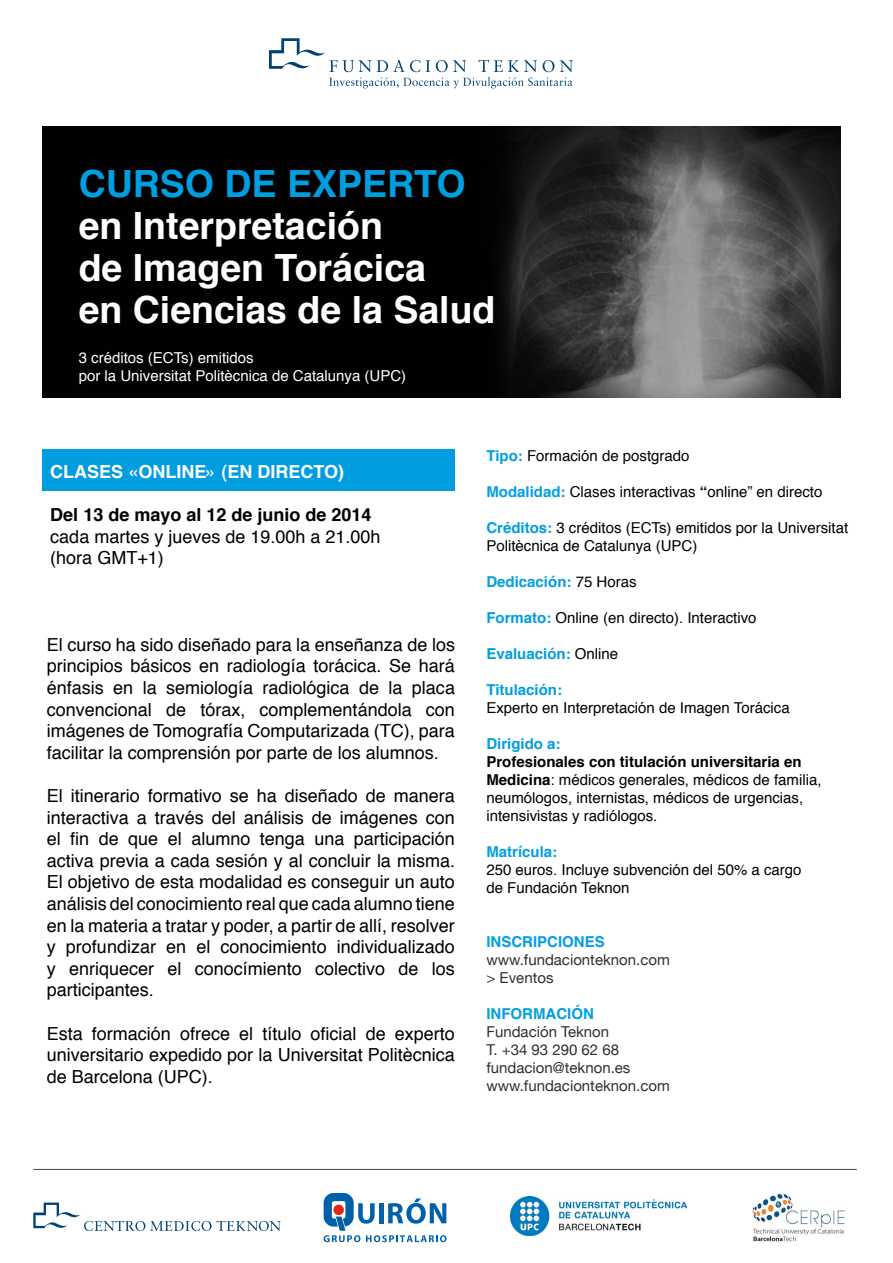
<style>
.page{position:relative;width:893px;height:1263px;background:#fff}
.page>*{position:absolute;margin:0;border:0;box-sizing:border-box;transform-origin:0 0}
.t1{font:700 37.5px/42px "Helvetica";color:#fff}
.t2{font:700 37.5px "Helvetica";color:#009ee0}
.t3{font:18px/21.6px "Helvetica";color:#000;text-align:justify}
.t4{font:700 18px "Helvetica";color:#000}
.t5{font:700 18px "Helvetica";color:#fff}
.t6{font:15px/18px "Helvetica";color:#000}
.t7{font:15px/18px "Helvetica Neue";color:#2f2f31}
.t8{font:700 15px "Helvetica";color:#009ee0}
.t9{font:15px/18px "Helvetica";color:#fff}
.s1{font-weight:700;color:#009ee0}
.s2{font-weight:700}
.s3{font-weight:400;color:#000}
</style>
<div class="page">
<svg style="left:33px;top:1202px;width:248px;height:30px"></svg>
<svg style="left:269px;top:38px;width:304px;height:50px"></svg>
<img style="left:510px;top:1197px;width:176px;height:39px">
<img style="left:753px;top:1193px;width:92px;height:49px">
<hr style="left:33px;top:1169px;width:824px;height:1px;background:#4b4b4d">
<img style="left:43px;top:126px;width:798px;height:272px">
<div style="left:43px;top:450px;width:412px;height:41px;background:#009ee0"></div>
<svg style="left:324px;top:1193px;width:122px;height:49px"></svg>
<h1 class="t2" style="left:79px;top:154px;width:388px">Curso de Experto</h1>
<h1 class="t1" style="left:79px;top:206px;width:418px">en Interpretación<br>de Imagen Torácica<br>en Ciencias de la Salud</h1>
<p class="t9" style="left:79px;top:349px;width:329px">3 créditos (ECTs) emitidos<br>por la Universitat Politècnica de Catalunya (UPC)</p>
<p class="t5" style="left:50px;top:457px;width:295px">Clases «online» (en directo)</p>
<p class="t4" style="left:50px;top:500px;width:323px">Del 13 de mayo al 12 de junio de 2014</p>
<p class="t3" style="left:50px;top:526px;width:332px">cada martes y jueves de 19.00h a 21.00h (hora GMT+1)</p>
<p class="t3" style="left:47px;top:634px;width:410px">El curso ha sido diseñado para la enseñanza de los principios básicos en radiología torácica. Se hará énfasis en la semiología radiológica de la placa convencional de tórax, complementándola con imágenes de Tomografía Computarizada (TC), para facilitar la comprensión por parte de los alumnos.</p>
<p class="t3" style="left:47px;top:785px;width:410px">El itinerario formativo se ha diseñado de manera interactiva a través del análisis de imágenes con el fin de que el alumno tenga una participación activa previa a cada sesión y al concluir la misma.<br>El objetivo de esta modalidad es conseguir un auto análisis del conocimiento real que cada alumno tiene en la materia a tratar y poder, a partir de allí, resolver y profundizar en el conocimiento individualizado y enriquecer el conocímiento colectivo de los participantes.</p>
<p class="t3" style="left:47px;top:1023px;width:410px">Esta formación ofrece el título oficial de experto universitario expedido por la Universitat Politècnica de Barcelona (UPC).</p>
<p class="t6" style="left:486px;top:447px;width:205px"><span class="s1">Tipo:</span> Formación de postgrado</p>
<p class="t6" style="left:486px;top:483px;width:337px"><span class="s1">Modalidad:</span> Clases interactivas <span class="s2">“</span>online” en directo</p>
<p class="t6" style="left:486px;top:519px;width:363px"><span class="s1">Créditos:</span> 3 créditos (ECTs) emitidos por la Universitat<br>Politècnica de Catalunya (UPC)</p>
<p class="t8" style="left:486px;top:569px;width:152px">Dedicación: <span class="s3">75 Horas</span></p>
<p class="t6" style="left:486px;top:609px;width:272px"><span class="s1">Formato:</span> Online (en directo). Interactivo</p>
<p class="t8" style="left:486px;top:641px;width:133px">Evaluación: <span class="s3">Online</span></p>
<p class="t8" style="left:486px;top:677px;width:77px">Titulación:</p>
<p class="t6" style="left:486px;top:699px;width:305px">Experto en Interpretación de Imagen Torácica</p>
<p class="t8" style="left:486px;top:731px;width:76px">Dirigido a:</p>
<p class="t6" style="left:486px;top:753px;width:337px"><span class="s2">Profesionales con titulación universitaria en Medicina</span>: médicos generales, médicos de familia, neumólogos, internistas, médicos de urgencias, intensivistas y radiólogos.</p>
<p class="t8" style="left:486px;top:839px;width:72px">Matrícula:</p>
<p class="t6" style="left:486px;top:861px;width:317px">250 euros. Incluye subvención del 50% a cargo de Fundación Teknon</p>
<p class="t8" style="left:486px;top:929px;width:88px">INSCRIPCIONES</p>
<p class="t7" style="left:486px;top:950px;width:185px">www.fundacionteknon.com &gt; Eventos</p>
<p class="t8" style="left:486px;top:1001px;width:107px">INFORMACIÓN</p>
<p class="t7" style="left:486px;top:1022px;width:185px">Fundación Teknon<br>T. +34 93 290 62 68 fundacion@teknon.es www.fundacionteknon.com</p>
</div>
